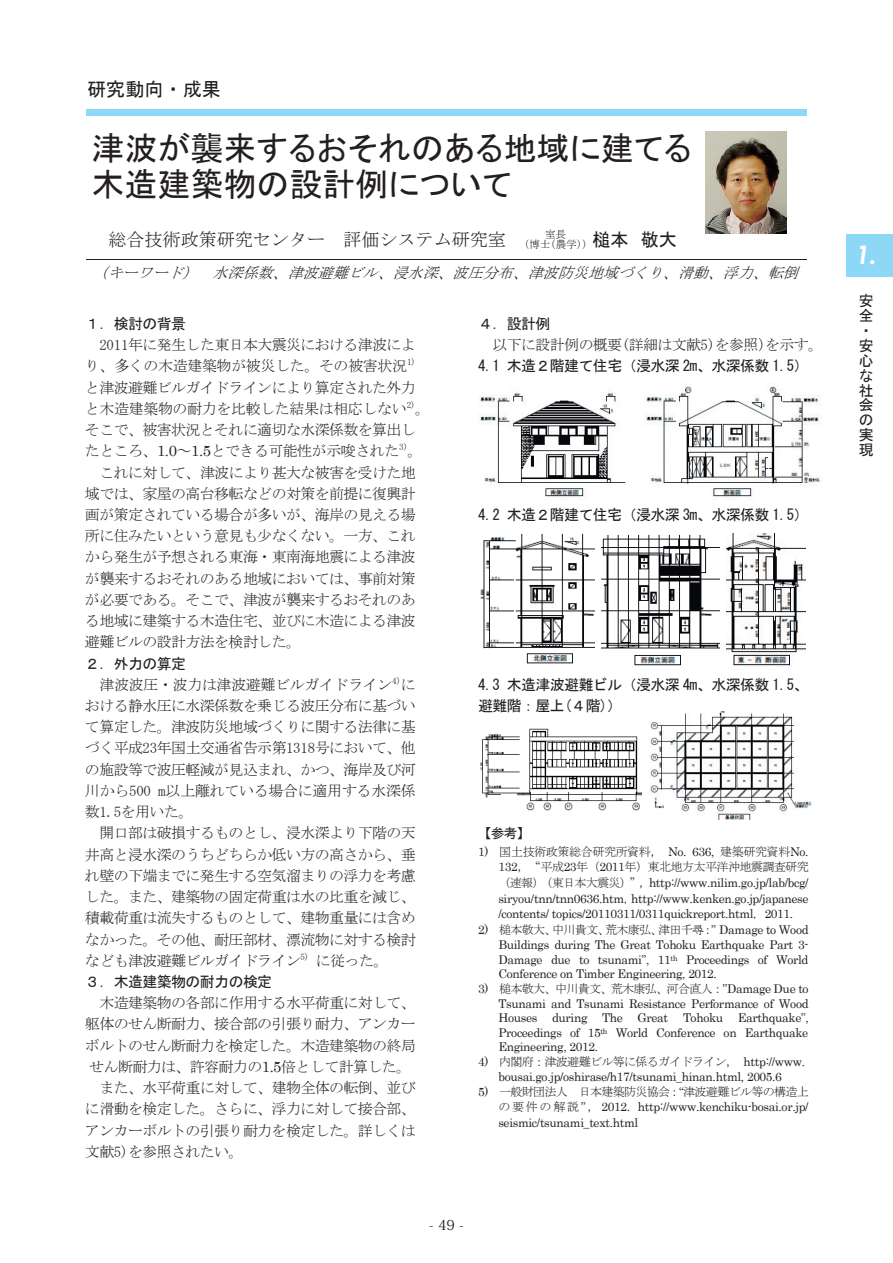
<style>
.page{position:relative;width:893px;height:1263px;background:#fff}
.page>*{position:absolute;margin:0;border:0;box-sizing:border-box;transform-origin:0 0}
.t1{font:33px/42.8px "MS Gothic";letter-spacing:.055em;color:#231f20}
.t2{font:33px/36.2px "MS P Gothic";color:#231f20}
.t3{font:italic 700 25.5px "Century Gothic";color:#fff}
.t4{font:21px "MS Gothic";color:#333}
.t5{font:19.2px "MS Gothic";color:#231f20}
.t6{font:18px "MS Mincho";color:#231f20}
.t7{font:18px "MS Gothic";color:#231f20}
.t8{font:15px/21.1px "MS Mincho";letter-spacing:-.035em;color:#231f20;text-align:justify}
.t9{font:15px/21.3px "MS Gothic";letter-spacing:-.035em;color:#231f20}
.t10{font:italic 15px "MS Mincho";color:#231f20}
.t11{font:14.85px/14.9px "MS Gothic";color:#231f20}
.t12{font:13.8px "Koz Min Pro";color:#231f20}
.t13{font:13.5px "MS Gothic";color:#231f20}
.t14{font:12px/14.4px "Century";letter-spacing:-.03em;color:#231f20;text-align:justify}
.t15{font:12px/15.5px "MS Mincho";letter-spacing:-.06em;color:#231f20;text-align:right}
.t16{font:10.5px "MS Mincho";color:#231f20}
.s1{font-family:"Century"}
.s2{font-family:"MS Mincho"}
.s3{font-family:"MS Gothic"}
</style>
<div class="page">
<hr style="left:86px;top:259px;width:729px;height:1px;background:#231f20">
<img style="left:479px;top:386px;width:342px;height:113px">
<img style="left:480px;top:533px;width:114px;height:131px">
<img style="left:727px;top:533px;width:78px;height:134px">
<img style="left:480px;top:728px;width:161px;height:83px">
<img style="left:649px;top:712px;width:162px;height:108px">
<img style="left:601px;top:534px;width:119px;height:132px">
<div style="left:846px;top:234px;width:47px;height:42px;background:#8dd7f7"></div>
<div style="left:85px;top:109px;width:723px;height:7px;background:#8dd7f7"></div>
<div style="left:808px;top:106px;width:17px;height:213px;background:#fff"></div>
<img style="left:706px;top:132px;width:81px;height:102px">
<p class="t5" style="left:87px;top:80px;width:135px">研究動向・成果</p>
<h1 class="t2" style="left:91px;top:130px;width:602px">津波が襲来するおそれのある地域に建てる木造建築物の設計例について</h1>
<p class="t6" style="left:108px;top:230px;width:459px">総合技術政策研究センター　評価システム研究室　 <sup>室長</sup></p>
<h3 class="t4" style="left:93px;top:83px;width:149px">研究動向・成果</h3>
<h1 class="t1" style="left:93px;top:121px;width:627px">津波が襲来するおそれのある地域に建てる木造建築物の設計例について</h1>
<p class="t6" style="left:107px;top:237px;width:398px">総合技術政策研究センター 評価システム研究室</p>
<p class="t7" style="left:540px;top:237px;width:128px"><sup>室長</sup> 槌本 敬大</p>
<p class="t10" style="left:93px;top:265px;width:712px">（キーワード） 水深係数、津波避難ビル、浸水深、波圧分布、津波防災地域づくり、滑動、浮力、転倒</p>
<p class="t9" style="left:85px;top:313px;width:103px">１．検討の背景</p>
<p class="t8" style="left:99px;top:334px;width:318px">2011年に発生した東日本大震災における津波によ</p>
<p class="t8" style="left:85px;top:355px;width:332px">り、多くの木造建築物が被災した。その被害状況<sup>1)</sup></p>
<p class="t8" style="left:85px;top:377px;width:332px">と津波避難ビルガイドラインにより算定された外力</p>
<p class="t8" style="left:85px;top:398px;width:346px">と木造建築物の耐力を比較した結果は相応しない<sup>2)</sup>。</p>
<p class="t8" style="left:85px;top:419px;width:332px">そこで、被害状況とそれに適切な水深係数を算出し</p>
<p class="t8" style="left:85px;top:440px;width:339px">たところ、<span class="s1">1.0</span>～<span class="s1">1.5</span>とできる可能性が示唆された<sup>3)</sup>。</p>
<p class="t8" style="left:99px;top:462px;width:318px">これに対して、津波により甚大な被害を受けた地</p>
<p class="t8" style="left:85px;top:483px;width:332px">域では、家屋の高台移転などの対策を前提に復興計</p>
<p class="t8" style="left:85px;top:504px;width:332px">画が策定されている場合が多いが、海岸の見える場</p>
<p class="t8" style="left:85px;top:525px;width:332px">所に住みたいという意見も少なくない。一方、これ</p>
<p class="t8" style="left:85px;top:546px;width:332px">から発生が予想される東海・東南海地震による津波</p>
<p class="t8" style="left:85px;top:568px;width:332px">が襲来するおそれのある地域においては、事前対策</p>
<p class="t8" style="left:85px;top:589px;width:332px">が必要である。そこで、津波が襲来するおそれのあ</p>
<p class="t8" style="left:85px;top:610px;width:332px">る地域に建築する木造住宅、並びに木造による津波</p>
<p class="t8" style="left:85px;top:631px;width:218px">避難ビルの設計方法を検討した。</p>
<p class="t9" style="left:85px;top:653px;width:103px">２．外力の算定</p>
<p class="t8" style="left:85px;top:674px;width:332px;text-indent:15px">津波波圧・波力は津波避難ビルガイドライン<sup>4)</sup>における静水圧に水深係数を乗じる波圧分布に基づいて算定した。津波防災地域づくりに関する法律に基づく平成23年国土交通省告示第1318号において、他の施設等で波圧軽減が見込まれ、かつ、海岸及び河川から500 m以上離れている場合に適用する水深係数1.5を用いた。</p>
<p class="t8" style="left:85px;top:822px;width:332px;text-indent:14px">開口部は破損するものとし、浸水深より下階の天井高と浸水深のうちどちらか低い方の高さから、垂れ壁の下端までに発生する空気溜まりの浮力を考慮した。また、建築物の固定荷重は水の比重を減じ、積載荷重は流失するものとして、建物重量には含めなかった。その他、耐圧部材、漂流物に対する検討なども津波避難ビルガイドライン<sup>5)</sup> に従った。</p>
<p class="t9" style="left:85px;top:971px;width:189px">３．木造建築物の耐力の検定</p>
<p class="t8" style="left:99px;top:992px;width:318px">木造建築物の各部に作用する水平荷重に対して、</p>
<p class="t8" style="left:85px;top:1013px;width:332px">躯体のせん断耐力、接合部の引張り耐力、アンカー</p>
<p class="t8" style="left:85px;top:1035px;width:332px">ボルトのせん断耐力を検定した。木造建築物の終局</p>
<p class="t8" style="left:89px;top:1056px;width:323px">せん断耐力は、許容耐力の<span class="s1">1.5</span>倍として計算した。</p>
<p class="t8" style="left:99px;top:1077px;width:318px">また、水平荷重に対して、建物全体の転倒、並び</p>
<p class="t8" style="left:85px;top:1098px;width:332px">に滑動を検定した。さらに、浮力に対して接合部、</p>
<p class="t8" style="left:85px;top:1120px;width:332px">アンカーボルトの引張り耐力を検定した。詳しくは</p>
<p class="t8" style="left:85px;top:1141px;width:160px">文献5)を参照されたい。</p>
<p class="t16" style="left:519px;top:239px;width:160px">（博士（農学））<sup>槌本　敬大</sup></p>
<p class="t9" style="left:478px;top:313px;width:74px">４．設計例</p>
<p class="t8" style="left:492px;top:334px;width:332px">以下に設計例の概要(詳細は文献5)を参照）を示す。</p>
<p class="t9" style="left:478px;top:355px;width:332px">4.1 木造２階建て住宅（浸水深 2m、水深係数 1.5）</p>
<p class="t9" style="left:478px;top:504px;width:332px">4.2 木造２階建て住宅（浸水深 3m、水深係数 1.5）</p>
<p class="t9" style="left:478px;top:674px;width:332px">4.3 木造津波避難ビル（浸水深 4m、水深係数 1.5、避難階：屋上(４階)）</p>
<p class="t13" style="left:478px;top:826px;width:54px">【参考】</p>
<p class="t15" style="left:478px;top:844px;width:332px"><span class="s1">1)</span> 国土技術政策総合研究所資料， <span class="s1">No. 636,</span> 建築研究資料<span class="s1">No.<br>132</span>，“平成<span class="s1">23</span>年（<span class="s1">2011</span>年）東北地方太平洋沖地震調査研究</p>
<p class="t14" style="left:498px;top:874px;width:312px;line-height:15.6px"><span class="s2">（速報）（東日本大震災）”，</span>http://www.nilim.go.jp/lab/bcg/ siryou/tnn/tnn0636.htm<span class="s3">，</span>http://www.kenken.go.jp/japanese /contents/ topics/20110311/0311quickreport.html<span class="s3">，</span>2011.</p>
<p class="t15" style="left:478px;top:922px;width:332px"><span class="s1">2)</span> 槌本敬大、中川貴文、荒木康弘、津田千尋：<span class="s1">” Damage to Wood</span></p>
<p class="t14" style="left:498px;top:936px;width:312px">Buildings during The Great Tohoku Earthquake Part 3- Damage due to tsunami”, 11<sup>th</sup> Proceedings of World Conference on Timber Engineering, 2012.</p>
<p class="t15" style="left:478px;top:980px;width:332px"><span class="s1">3)</span> 槌本敬大、中川貴文、荒木康弘、河合直人：<span class="s1">”Damage Due to</span></p>
<p class="t14" style="left:498px;top:995px;width:312px">Tsunami and Tsunami Resistance Performance of Wood Houses during The Great Tohoku Earthquake”, Proceedings of 15<sup>th</sup> World Conference on Earthquake Engineering, 2012.</p>
<p class="t15" style="left:478px;top:1054px;width:329px"><span class="s1">4)</span> 内閣府：津波避難ビル等に係るガイドライン， <span class="s1">http://www.</span></p>
<p class="t14" style="left:498px;top:1069px;width:285px">bousai.go.jp/oshirase/h17/tsunami_hinan.html, 2005.6</p>
<p class="t15" style="left:478px;top:1084px;width:332px"><span class="s1">5)</span> 一般財団法人 日本建築防災協会：<span class="s1">“</span>津波避難ビル等の構造上</p>
<p class="t14" style="left:498px;top:1098px;width:312px;line-height:15.5px"><span class="s2">の要件の解説</span> ” <span class="s2">，</span> 2012. http://www.kenchiku-bosai.or.jp/ seismic/tsunami_text.html</p>
<p class="t12" style="left:429px;top:1215px;width:36px">- 49 -</p>
<h2 class="t3" style="left:856px;top:236px;width:23px">1.</h2>
<p class="t11" style="left:859px;top:293px;width:16px">安全・安心な社会の実現</p>
</div>
